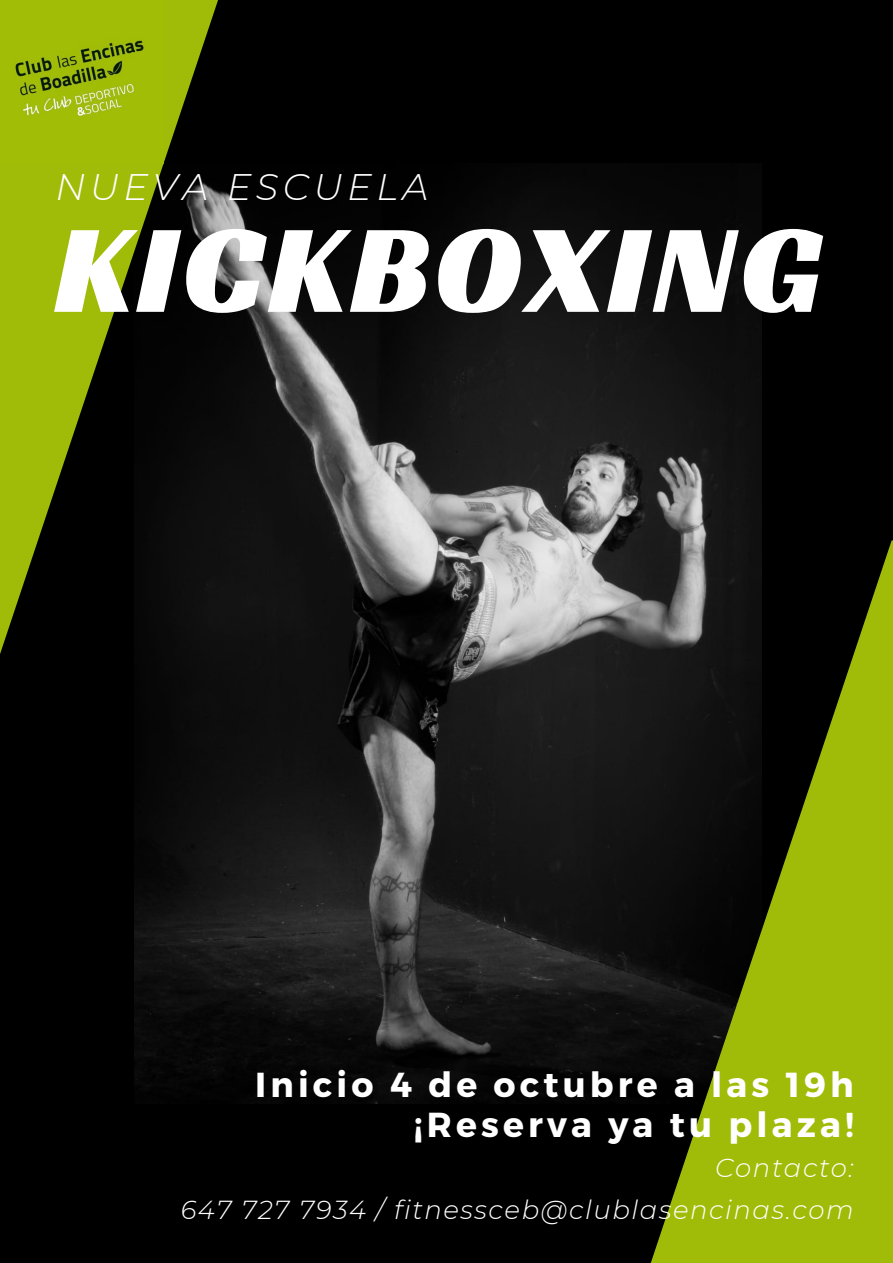
<style>
.page{position:relative;width:893px;height:1263px;background:#000}
.page>*{position:absolute;margin:0;border:0;box-sizing:border-box;transform-origin:0 0}
.t1{font:128.55px "Racing Sans One";letter-spacing:.03em;color:#fff}
.t2{font:italic 300 36.9px "Montserrat";letter-spacing:.12em;color:#fff}
.t3{font:700 34.65px/40px "Montserrat";letter-spacing:.12em;color:#fff;text-align:right}
.t4{font:italic 300 26.03px/42.2px "Montserrat";letter-spacing:.06em;color:#fff;text-align:right}
</style>
<div class="page">
<img style="left:134px;top:191px;width:627px;height:912px">
<svg style="left:0;top:0;width:218px;height:732px"></svg>
<img style="left:0;top:0;width:163px;height:163px">
<svg style="left:650px;top:540px;width:243px;height:723px;fill:#a1bc08"></svg>
<h2 class="t2" style="left:55px;top:164px;width:374px">NUEVA ESCUELA</h2>
<h1 class="t1" style="left:54px;top:186px;width:769px">KICKBOXING</h1>
<h3 class="t3" style="left:255px;top:1063px;width:600px">Inicio 4 de octubre a las 19h ¡Reserva ya tu plaza!</h3>
<p class="t4" style="left:181px;top:1146px;width:674px">Contacto:<br>647 727 7934 / fitnessceb@clublasencinas.com</p>
</div>
